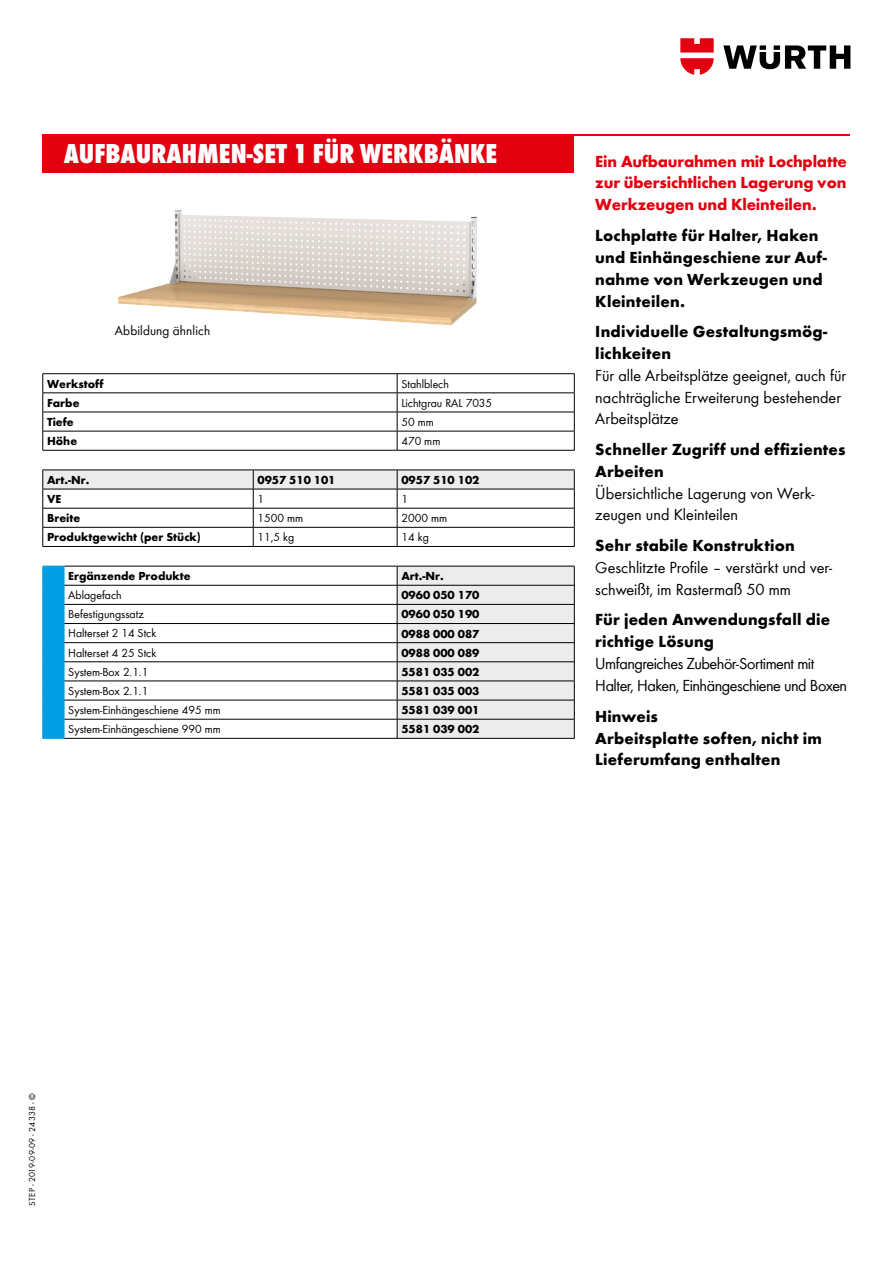
<style>
.page{position:relative;width:893px;height:1263px;background:#fff}
.page>*{position:absolute;margin:0;border:0;box-sizing:border-box;transform-origin:0 0}
.t1{font:800 condensed 28.5px "Wuerth Global";color:#fff}
.t2{font:700 16.5px/21.8px "Wuerth Global";letter-spacing:.01em;color:#000}
.t3{font:16.5px/21.8px "Wuerth Global";color:#000}
.t4{font:700 16.5px/21.8px "Wuerth Global";letter-spacing:-.01em;color:#e3000f;text-align:justify}
.t5{font:16.5px/21.8px "Wuerth Global";letter-spacing:-.03em;color:#000}
.t6{font:13.5px "Wuerth Global";letter-spacing:.01em;color:#000}
.t7{font:12px "Wuerth Global";color:#000}
.t8{font:700 12px "Wuerth Global";color:#000}
.t9{font:9px "Wuerth Global";letter-spacing:.015em;color:#000}
</style>
<div class="page">
<svg style="left:723px;top:45px;width:127px;height:24px"></svg>
<svg style="left:680px;top:38px;width:34px;height:37px"></svg>
<hr style="left:43px;top:134px;width:807px;height:1px;background:#e3000f">
<hr style="left:43px;top:546px;width:210px;height:1px;background:#000">
<hr style="left:253px;top:546px;width:144px;height:1px;background:#000">
<svg style="left:43px;top:470px;width:532px;height:76px"></svg>
<hr style="left:397px;top:546px;width:178px;height:1px;background:#000">
<hr style="left:64px;top:566px;width:333px;height:1px;background:#000">
<hr style="left:64px;top:585px;width:333px;height:1px;background:#000">
<hr style="left:64px;top:604px;width:333px;height:1px;background:#000">
<hr style="left:64px;top:623px;width:333px;height:1px;background:#000">
<hr style="left:64px;top:642px;width:333px;height:1px;background:#000">
<hr style="left:64px;top:661px;width:333px;height:1px;background:#000">
<hr style="left:64px;top:681px;width:333px;height:1px;background:#000">
<hr style="left:64px;top:700px;width:333px;height:1px;background:#000">
<hr style="left:64px;top:719px;width:333px;height:1px;background:#000">
<hr style="left:64px;top:738px;width:333px;height:1px;background:#000">
<div style="left:43px;top:566px;width:22px;height:173px;background:#009ee3"></div>
<svg style="left:397px;top:566px;width:178px;height:172px;background:#ddddde"></svg>
<hr style="left:397px;top:738px;width:178px;height:1px;background:#000">
<img style="left:118px;top:210px;width:359px;height:115px">
<div style="left:43px;top:134px;width:531px;height:38px;background:#e3000f"></div>
<hr style="left:43px;top:373px;width:354px;height:1px;background:#000">
<hr style="left:397px;top:373px;width:178px;height:1px;background:#000">
<hr style="left:43px;top:393px;width:354px;height:1px;background:#000">
<hr style="left:397px;top:393px;width:178px;height:1px;background:#000">
<hr style="left:43px;top:412px;width:354px;height:1px;background:#000">
<hr style="left:397px;top:412px;width:178px;height:1px;background:#000">
<hr style="left:43px;top:431px;width:354px;height:1px;background:#000">
<svg style="left:43px;top:374px;width:1px;height:76px"></svg>
<hr style="left:43px;top:450px;width:354px;height:1px;background:#000">
<hr style="left:397px;top:431px;width:178px;height:1px;background:#000">
<svg style="left:397px;top:374px;width:1px;height:76px"></svg>
<svg style="left:574px;top:374px;width:1px;height:76px"></svg>
<hr style="left:397px;top:450px;width:178px;height:1px;background:#000">
<h1 class="t1" style="left:64px;top:136px;width:435px">AUFBAURAHMEN-SET 1 FÜR WERKBÄNKE</h1>
<p class="t6" style="left:115px;top:323px;width:97px">Abbildung ähnlich</p>
<p class="t8" style="left:47px;top:376px;width:58px">Werkstoff</p>
<p class="t7" style="left:401px;top:376px;width:49px">Stahlblech</p>
<p class="t8" style="left:47px;top:396px;width:34px">Farbe</p>
<p class="t7" style="left:401px;top:396px;width:92px">Lichtgrau RAL 7035</p>
<p class="t8" style="left:47px;top:415px;width:28px">Tiefe</p>
<p class="t7" style="left:401px;top:415px;width:34px">50 mm</p>
<p class="t8" style="left:47px;top:434px;width:32px">Höhe</p>
<p class="t7" style="left:401px;top:434px;width:41px">470 mm</p>
<p class="t8" style="left:47px;top:473px;width:44px">Art.-Nr.</p>
<p class="t8" style="left:257px;top:473px;width:79px">0957 510 101</p>
<p class="t8" style="left:401px;top:473px;width:79px">0957 510 102</p>
<p class="t8" style="left:47px;top:492px;width:16px">VE</p>
<p class="t7" style="left:258px;top:492px;width:8px">1</p>
<p class="t7" style="left:401px;top:492px;width:8px">1</p>
<p class="t8" style="left:47px;top:511px;width:35px">Breite</p>
<p class="t7" style="left:258px;top:511px;width:47px">1500 mm</p>
<p class="t7" style="left:401px;top:511px;width:47px">2000 mm</p>
<p class="t8" style="left:47px;top:530px;width:155px">Produktgewicht (per Stück)</p>
<p class="t7" style="left:258px;top:530px;width:38px">11,5 kg</p>
<p class="t7" style="left:401px;top:530px;width:29px">14 kg</p>
<p class="t8" style="left:68px;top:569px;width:124px">Ergänzende Produkte</p>
<p class="t8" style="left:401px;top:569px;width:44px">Art.-Nr.</p>
<p class="t7" style="left:68px;top:588px;width:55px">Ablagefach</p>
<p class="t8" style="left:401px;top:588px;width:79px">0960 050 170</p>
<p class="t7" style="left:68px;top:607px;width:77px">Befestigungssatz</p>
<p class="t8" style="left:401px;top:607px;width:79px">0960 050 190</p>
<p class="t7" style="left:68px;top:626px;width:90px">Halterset 2 14 Stck</p>
<p class="t8" style="left:401px;top:626px;width:79px">0988 000 087</p>
<p class="t7" style="left:68px;top:645px;width:90px">Halterset 4 25 Stck</p>
<p class="t8" style="left:401px;top:645px;width:79px">0988 000 089</p>
<p class="t7" style="left:68px;top:665px;width:82px">System-Box 2.1.1</p>
<p class="t8" style="left:401px;top:665px;width:79px">5581 035 002</p>
<p class="t7" style="left:68px;top:684px;width:82px">System-Box 2.1.1</p>
<p class="t8" style="left:401px;top:684px;width:79px">5581 035 003</p>
<p class="t7" style="left:68px;top:703px;width:154px">System-Einhängeschiene 495 mm</p>
<p class="t8" style="left:401px;top:703px;width:79px">5581 039 001</p>
<p class="t7" style="left:68px;top:722px;width:154px">System-Einhängeschiene 990 mm</p>
<p class="t8" style="left:401px;top:722px;width:79px">5581 039 002</p>
<p class="t4" style="left:595px;top:150px;width:253px">Ein Aufbaurahmen mit Lochplatte zur übersichtlichen Lagerung von Werkzeugen und Kleinteilen.</p>
<p class="t2" style="left:595px;top:225px;width:233px">Lochplatte für Halter, Haken und Einhängeschiene zur Auf&shy;nahme von Werkzeugen und<br>Kleinteilen.</p>
<p class="t2" style="left:595px;top:321px;width:234px">Individuelle Gestaltungsmög&shy;lichkeiten</p>
<p class="t3" style="left:595px;top:364px;width:252px">Für alle Arbeitsplätze geeignet, auch für nachträgliche Erweiterung bestehender<br>Arbeitsplätze</p>
<p class="t2" style="left:595px;top:439px;width:252px">Schneller Zugriff und effizientes<br>Arbeiten</p>
<p class="t3" style="left:595px;top:482px;width:220px">Übersichtliche Lagerung von Werk&shy;zeugen und Kleinteilen</p>
<p class="t2" style="left:595px;top:535px;width:201px">Sehr stabile Konstruktion</p>
<p class="t3" style="left:595px;top:556px;width:238px">Geschlitzte Profile – verstärkt und ver&shy;schweißt, im Rastermaß 50 mm</p>
<p class="t2" style="left:595px;top:609px;width:236px">Für jeden Anwendungsfall die richtige Lösung</p>
<p class="t5" style="left:595px;top:652px;width:253px">Umfangreiches Zubehör-Sortiment mit<br>Halter, Haken, Einhängeschiene und Boxen</p>
<p class="t2" style="left:595px;top:705px;width:228px">Hinweis<br>Arbeitsplatte soften, nicht im<br>Lieferumfang enthalten</p>
<p class="t9" style="left:27px;top:1205px;width:113px;rotate:-90deg">STEP - 2019-09-09 - 24338 - ©</p>
</div>
